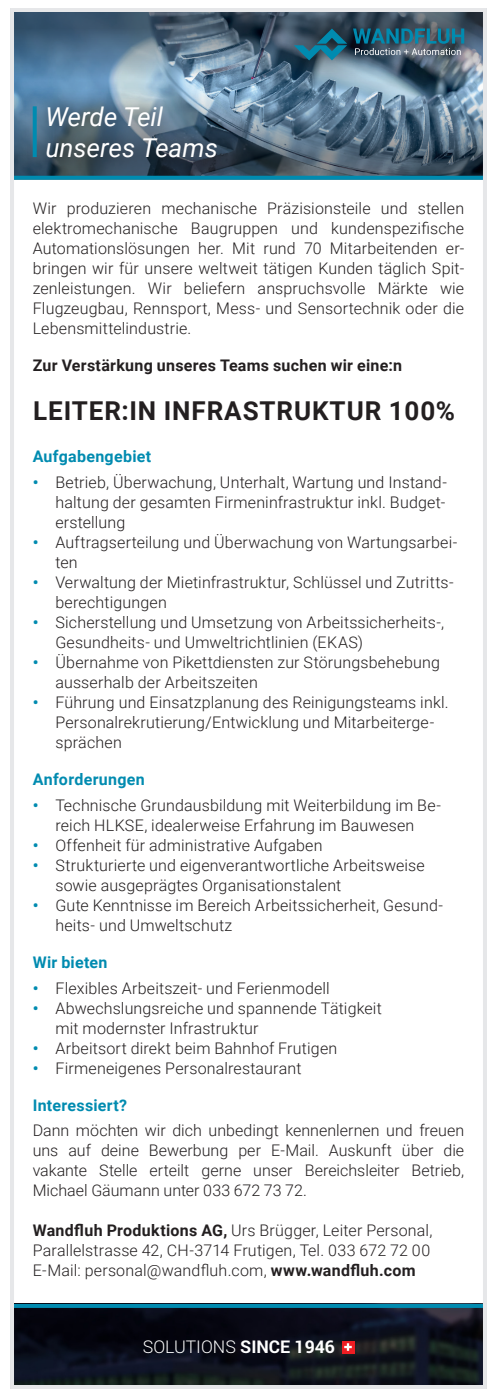
<style>
.page{position:relative;width:497px;height:1397px;background:#fff}
.page>*{position:absolute;margin:0;border:0;box-sizing:border-box;transform-origin:0 0}
.Titel{font:700 26px "Roboto";letter-spacing:.035em;color:#231f20}
.Überschrift{font:italic 26px/31.2px "Roboto";color:#fff}
.t1{font:300 17.6px "Roboto";color:#fff}
.Grundtext{font:300 16px/20px "Roboto";letter-spacing:.01em;color:#231f20;text-align:justify}
.Aufzählung_Grundtext{font:300 16px/20px "Roboto";letter-spacing:.01em;color:#231f20}
.Zwischentitel{font:700 16px "Roboto";letter-spacing:.015em;color:#008bb0}
.Zwischentitel-2{font:700 16px "Roboto";letter-spacing:.015em;color:#231f20}
.s1{font-weight:700;color:#008bb0}
.s2{font-weight:700}
</style>
<div class="page">
<img style="left:15px;top:1308px;width:466px;height:76px">
<hr style="left:10px;top:1304px;width:476px;height:4px;background:#008bb0">
<div style="left:341px;top:1341px;width:13px;height:12px;background:#ee1d23"></div>
<svg style="left:344px;top:1343px;width:7px;height:8px"></svg>
<svg style="left:15px;top:86px;width:466px;height:90px;background:#587185"></svg>
<svg style="left:58px;top:87px;width:177px;height:89px;background:#536a7b"></svg>
<svg style="left:15px;top:87px;width:43px;height:89px;background:#456883"></svg>
<svg style="left:33px;top:106px;width:4px;height:51px"></svg>
<svg style="left:15px;top:176px;width:466px;height:4px;background:#098bad"></svg>
<svg style="left:15px;top:13px;width:466px;height:71px;background:#59768e"></svg>
<svg style="left:276px;top:13px;width:205px;height:66px;background:#4e6272"></svg>
<svg style="left:293px;top:29px;width:54px;height:31px;background:#245f75"></svg>
<svg style="left:353px;top:29px;width:111px;height:26px;background:#3b697c"></svg>
<div style="left:10px;top:8px;width:476px;height:1381px;border:4px solid #e6e7e9"></div>
<p class="Überschrift" style="left:45px;top:100px;width:174px">Werde Teil unseres Teams</p>
<p class="Grundtext" style="left:33px;top:198px;width:432px">Wir produzieren mechanische Präzisionsteile und stellen elektro-mechanische Baugruppen und kundenspezifische Automationslösungen her. Mit rund 70 Mitarbeitenden er&shy;bringen wir für unsere weltweit tätigen Kunden täglich Spit&shy;zenleistungen. Wir beliefern anspruchsvolle Märkte wie Flugzeugbau, Rennsport, Mess- und Sensortechnik oder die Lebensmittelindustrie.</p>
<p class="Zwischentitel-2" style="left:33px;top:354px;width:370px">Zur Verstärkung unseres Teams suchen wir eine:n</p>
<p class="Titel" style="left:33px;top:392px;width:423px">LEITER:IN INFRASTRUKTUR 100%</p>
<p class="Zwischentitel" style="left:33px;top:445px;width:120px">Aufgabengebiet</p>
<p class="Aufzählung_Grundtext" style="left:55px;top:472px;width:393px;text-align:justify;text-indent:-23px"><span class="s1">•</span> Betrieb, Überwachung, Unterhalt, Wartung und Instand&shy;haltung der gesamten Firmeninfrastruktur inkl. Budget&shy;erstellung</p>
<p class="Aufzählung_Grundtext" style="left:55px;top:532px;width:403px;text-indent:-23px"><span class="s1">•</span> Auftragserteilung und Überwachung von Wartungsarbei&shy;ten</p>
<p class="Aufzählung_Grundtext" style="left:55px;top:572px;width:399px;text-indent:-23px"><span class="s1">•</span> Verwaltung der Mietinfrastruktur, Schlüssel und Zutritts&shy;berechtigungen</p>
<p class="Aufzählung_Grundtext" style="left:55px;top:612px;width:390px;text-indent:-23px"><span class="s1">•</span> Sicherstellung und Umsetzung von Arbeitssicherheits-,<br>Gesundheits- und Umweltrichtlinien (EKAS)</p>
<p class="Aufzählung_Grundtext" style="left:55px;top:652px;width:385px;text-indent:-23px"><span class="s1">•</span> Übernahme von Pikettdiensten zur Störungsbehebung ausserhalb der Arbeitszeiten</p>
<p class="Aufzählung_Grundtext" style="left:55px;top:692px;width:394px;text-indent:-23px"><span class="s1">•</span> Führung und Einsatzplanung des Reinigungsteams inkl.<br>Personalrekrutierung/Entwicklung und Mitarbeiterge&shy;sprächen</p>
<p class="Zwischentitel" style="left:33px;top:768px;width:114px">Anforderungen</p>
<p class="Aufzählung_Grundtext" style="left:33px;top:794px;width:409px;text-align:center"><span class="s1">•</span> Technische Grundausbildung mit Weiterbildung im Be&shy;reich HLKSE, idealerweise Erfahrung im Bauwesen</p>
<p class="Aufzählung_Grundtext" style="left:33px;top:834px;width:291px"><span class="s1">•</span> Offenheit für administrative Aufgaben</p>
<p class="Aufzählung_Grundtext" style="left:55px;top:854px;width:370px;text-indent:-23px"><span class="s1">•</span> Strukturierte und eigenverantwortliche Arbeitsweise sowie ausgeprägtes Organisationstalent</p>
<p class="Aufzählung_Grundtext" style="left:55px;top:894px;width:389px;text-indent:-23px"><span class="s1">•</span> Gute Kenntnisse im Bereich Arbeitssicherheit, Gesund&shy;heits- und Umweltschutz</p>
<p class="Zwischentitel" style="left:33px;top:951px;width:76px">Wir bieten</p>
<p class="Grundtext" style="left:33px;top:977px;width:298px"><span class="s1">•</span> Flexibles Arbeitszeit- und Ferienmodell</p>
<p class="Grundtext" style="left:55px;top:997px;width:327px;text-indent:-23px"><span class="s1">•</span> Abwechslungsreiche und spannende Tätigkeit mit modernster Infrastruktur</p>
<p class="Grundtext" style="left:33px;top:1037px;width:306px"><span class="s1">•</span> Arbeitsort direkt beim Bahnhof Frutigen</p>
<p class="Grundtext" style="left:33px;top:1057px;width:270px"><span class="s1">•</span> Firmeneigenes Personalrestaurant</p>
<p class="Zwischentitel" style="left:33px;top:1093px;width:96px">Interessiert?</p>
<p class="Grundtext" style="left:33px;top:1120px;width:432px">Dann möchten wir dich unbedingt kennenlernen und freuen uns auf deine Bewerbung per E-Mail. Auskunft über die vakante Stelle erteilt gerne unser Bereichsleiter Betrieb, Michael Gäumann unter 033 672 73 72.</p>
<p class="Grundtext" style="left:33px;top:1220px;width:401px"><span class="s2">Wandfluh Produktions AG,</span> Urs Brügger, Leiter Personal,<br>Parallelstrasse 42, CH-3714 Frutigen, Tel. 033 672 72 00</p>
<p class="Grundtext" style="left:33px;top:1260px;width:384px">E-Mail: personal@wandfluh.com, <span class="s2">www.wandfluh.com</span></p>
<p class="t1" style="left:143px;top:1334px;width:193px">SOLUTIONS <span class="s2">SINCE 1946</span></p>
</div>
